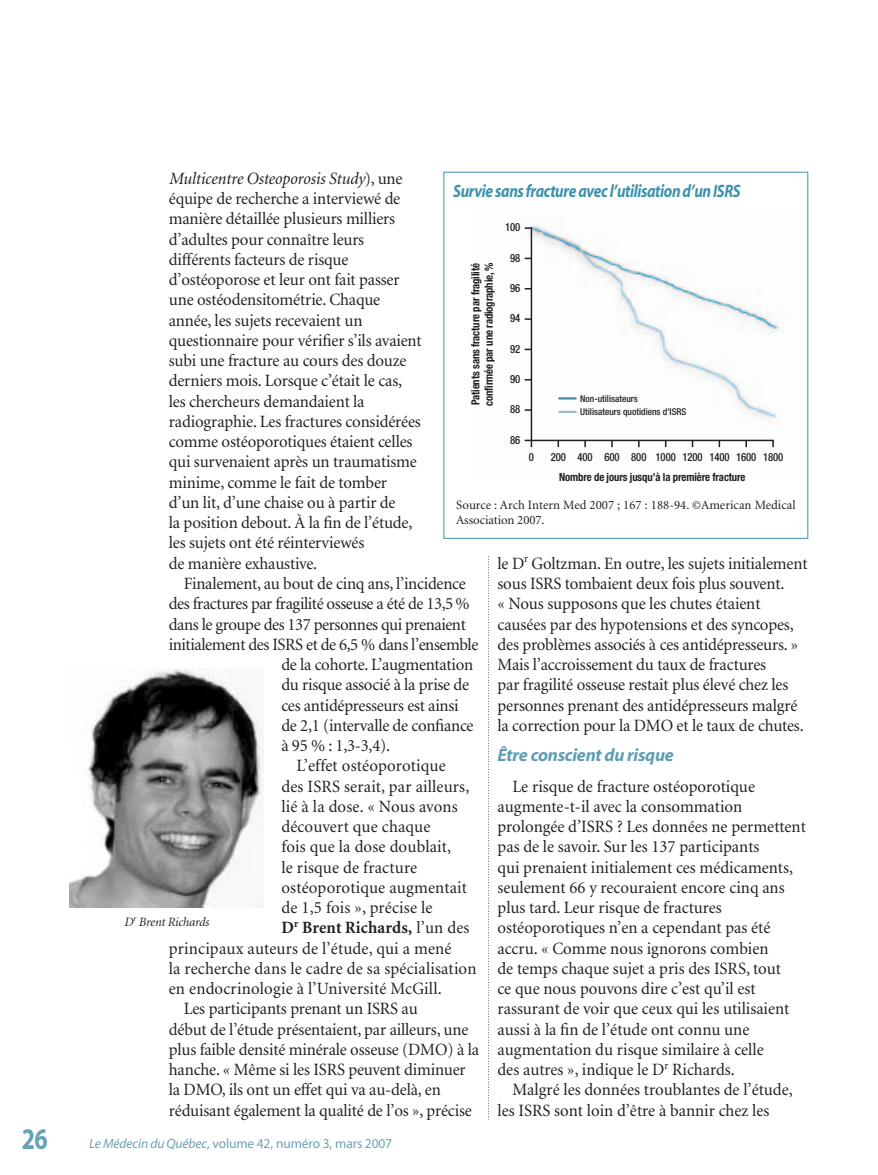
<style>
.page{position:relative;width:878px;height:1175px;background:#fff}
.page>*{position:absolute;margin:0;border:0;box-sizing:border-box;transform-origin:0 0}
.t1{font:700 30px "Myriad";color:#68a2b8;scale:.8 1}
.t2{font:italic 700 18px "Myriad";letter-spacing:-.025em;color:#3e92ac;scale:.85 1}
.t3{font:italic 700 18px "Myriad";letter-spacing:-.015em;color:#609eb5}
.t4{font:17.25px/20.2px "Minion";letter-spacing:-.01em;color:#231f20}
.t5{font:17.25px "Minion";letter-spacing:.01em;color:#231f20}
.t6{font:700 17.25px "Minion";letter-spacing:.005em;color:#231f20}
.t7{font:13.5px "Myriad";letter-spacing:-.01em;color:#68a2b8}
.t8{font:12.75px/15px "Minion";color:#231f20}
.t9{font:italic 12.75px "Minion";letter-spacing:-.015em;color:#231f20}
.t10{font:700 condensed 11.25px/13.5px "Helvetica Neue";letter-spacing:-.01em;color:#231f20;scale:.95 1}
.t11{font:500 condensed 11.25px "Helvetica Neue";letter-spacing:-.01em;color:#231f20;scale:.95 1}
.t12{font:500 condensed 9.3px/13.5px "Helvetica Neue";color:#231f20}
.s1{font-style:italic}
.s2{font-weight:400}
</style>
<div class="page">
<svg style="left:488px;top:556px;width:1px;height:564px"></svg>
<img style="left:524px;top:224px;width:259px;height:224px">
<hr style="left:531px;top:440px;width:242px;height:1px;background:#231f20">
<hr style="left:530px;top:227px;width:2px;height:213px;background:#231f20">
<svg style="left:557px;top:441px;width:2px;height:6px"></svg>
<svg style="left:584px;top:441px;width:2px;height:6px"></svg>
<svg style="left:691px;top:441px;width:2px;height:6px"></svg>
<svg style="left:718px;top:441px;width:2px;height:6px"></svg>
<svg style="left:745px;top:441px;width:2px;height:6px"></svg>
<svg style="left:524px;top:440px;width:8px;height:7px"></svg>
<svg style="left:524px;top:409px;width:7px;height:2px"></svg>
<svg style="left:524px;top:318px;width:7px;height:2px"></svg>
<svg style="left:524px;top:227px;width:7px;height:2px"></svg>
<svg style="left:558px;top:397px;width:18px;height:2px"></svg>
<svg style="left:558px;top:411px;width:18px;height:2px"></svg>
<img style="left:70px;top:668px;width:193px;height:239px">
<p class="t4" style="left:169px;top:169px;width:254px"><span class="s1">Multicentre Osteoporosis Study</span>), une équipe de recherche a interviewé de manière détaillée plusieurs milliers d’adultes pour connaître leurs différents facteurs de risque d’ostéoporose et leur ont fait passer une ostéodensitométrie. Chaque année, les sujets recevaient un questionnaire pour vérifier s’ils avaient subi une fracture au cours des douze derniers mois. Lorsque c’était le cas, les chercheurs demandaient la radiographie. Les fractures considérées comme ostéoporotiques étaient celles qui survenaient après un traumatisme minime, comme le fait de tomber d’un lit, d’une chaise ou à partir de<br>la position debout. À la fin de l’étude, les sujets ont été réinterviewés<br>de manière exhaustive.</p>
<p class="t4" style="left:184px;top:574px;width:283px">Finalement, au bout de cinq ans, l’incidence</p>
<p class="t4" style="left:169px;top:595px;width:302px">des fractures par fragilité osseuse a été de 13,5 %</p>
<p class="t4" style="left:169px;top:615px;width:298px">dans le groupe des 137 personnes qui prenaient</p>
<p class="t4" style="left:169px;top:635px;width:311px">initialement des ISRS et de 6,5 % dans l’ensemble</p>
<p class="t4" style="left:281px;top:655px;width:193px">de la cohorte. L’augmentation</p>
<p class="t4" style="left:281px;top:676px;width:189px">du risque associé à la prise de</p>
<p class="t4" style="left:281px;top:696px;width:179px">ces antidépresseurs est ainsi</p>
<p class="t4" style="left:281px;top:716px;width:194px">de 2,1 (intervalle de confiance</p>
<p class="t4" style="left:281px;top:736px;width:110px">à 95 % : 1,3-3,4).</p>
<p class="t5" style="left:296px;top:759px;width:151px">L’effet ostéoporotique</p>
<p class="t5" style="left:281px;top:779px;width:189px">des ISRS serait, par ailleurs,</p>
<p class="t5" style="left:281px;top:799px;width:178px">lié à la dose. « Nous avons</p>
<p class="t5" style="left:281px;top:820px;width:150px">découvert que chaque</p>
<p class="t5" style="left:281px;top:840px;width:171px">fois que la dose doublait,</p>
<p class="t5" style="left:281px;top:860px;width:137px">le risque de fracture</p>
<p class="t5" style="left:281px;top:880px;width:187px">ostéoporotique augmentait</p>
<p class="t5" style="left:281px;top:901px;width:153px">de 1,5 fois », précise le</p>
<p class="t6" style="left:281px;top:921px;width:190px">D<sup>r</sup> Brent Richards, <span class="s2">l’un des</span></p>
<p class="t5" style="left:169px;top:941px;width:284px">principaux auteurs de l’étude, qui a mené</p>
<p class="t5" style="left:169px;top:961px;width:309px">la recherche dans le cadre de sa spécialisation</p>
<p class="t5" style="left:169px;top:982px;width:274px">en endocrinologie à l’Université McGill.</p>
<p class="t4" style="left:184px;top:1000px;width:235px">Les participants prenant un ISRS au</p>
<p class="t4" style="left:169px;top:1020px;width:301px">début de l’étude présentaient, par ailleurs, une</p>
<p class="t4" style="left:169px;top:1040px;width:312px">plus faible densité minérale osseuse (DMO) à la</p>
<p class="t4" style="left:169px;top:1060px;width:298px">hanche. « Même si les ISRS peuvent diminuer</p>
<p class="t4" style="left:169px;top:1081px;width:273px">la DMO, ils ont un effet qui va au-delà, en</p>
<p class="t4" style="left:169px;top:1101px;width:304px">réduisant également la qualité de l’os », précise</p>
<p class="t2" style="left:453px;top:184px;width:340px">Survie sans fracture avec l’utilisation d’un ISRS</p>
<p class="t11" style="left:505px;top:223px;width:17px">100</p>
<p class="t11" style="left:510px;top:253px;width:12px">98</p>
<p class="t11" style="left:510px;top:284px;width:12px">96</p>
<p class="t11" style="left:510px;top:314px;width:12px">94</p>
<p class="t11" style="left:510px;top:344px;width:12px">92</p>
<p class="t11" style="left:510px;top:375px;width:12px">90</p>
<p class="t11" style="left:510px;top:405px;width:12px">88</p>
<p class="t11" style="left:510px;top:435px;width:12px">86</p>
<p class="t10" style="left:469px;top:406px;width:153px;rotate:-90deg">Patients sans fracture par fragilité confirmée par une radiographie, %</p>
<p class="t12" style="left:580px;top:392px;width:108px">Non-utilisateurs<br>Utilisateurs quotidiens d’ISRS</p>
<p class="t11" style="left:529px;top:452px;width:7px">0</p>
<p class="t11" style="left:550px;top:452px;width:17px">200</p>
<p class="t11" style="left:682px;top:452px;width:107px">1200 1400 1600 1800</p>
<p class="t11" style="left:577px;top:452px;width:105px">400 600 800 1000</p>
<p class="t10" style="left:559px;top:471px;width:198px">Nombre de jours jusqu’à la première fracture</p>
<p class="t8" style="left:456px;top:499px;width:341px">Source : Arch Intern Med 2007 ; 167 : 188-94. ©American Medical<br>Association 2007.</p>
<p class="t4" style="left:497px;top:554px;width:311px">le D<sup>r</sup> Goltzman. En outre, les sujets initialement sous ISRS tombaient deux fois plus souvent.<br>« Nous supposons que les chutes étaient causées par des hypotensions et des syncopes, des problèmes associés à ces antidépresseurs. » Mais l’accroissement du taux de fractures<br>par fragilité osseuse restait plus élevé chez les personnes prenant des antidépresseurs malgré la correction pour la DMO et le taux de chutes.</p>
<p class="t3" style="left:497px;top:748px;width:178px">Être conscient du risque</p>
<p class="t4" style="left:497px;top:777px;width:310px;text-indent:15px">Le risque de fracture ostéoporotique augmente-t-il avec la consommation prolongée d’ISRS ? Les données ne permettent pas de le savoir. Sur les 137 participants<br>qui prenaient initialement ces médicaments, seulement 66 y recouraient encore cinq ans plus tard. Leur risque de fractures ostéoporotiques n’en a cependant pas été accru. « Comme nous ignorons combien<br>de temps chaque sujet a pris des ISRS, tout<br>ce que nous pouvons dire c’est qu’il est rassurant de voir que ceux qui les utilisaient aussi à la fin de l’étude ont connu une augmentation du risque similaire à celle<br>des autres », indique le D<sup>r</sup> Richards.</p>
<p class="t4" style="left:497px;top:1081px;width:297px;text-indent:15px">Malgré les données troublantes de l’étude, les ISRS sont loin d’être à bannir chez les</p>
<p class="t9" style="left:124px;top:916px;width:86px">D<sup>r</sup> Brent Richards</p>
<h1 class="t1" style="left:22px;top:1127px;width:34px">26</h1>
<p class="t7" style="left:89px;top:1138px;width:304px"><span class="s1">Le Médecin du Québec,</span> volume 42, numéro 3, mars 2007</p>
</div>
